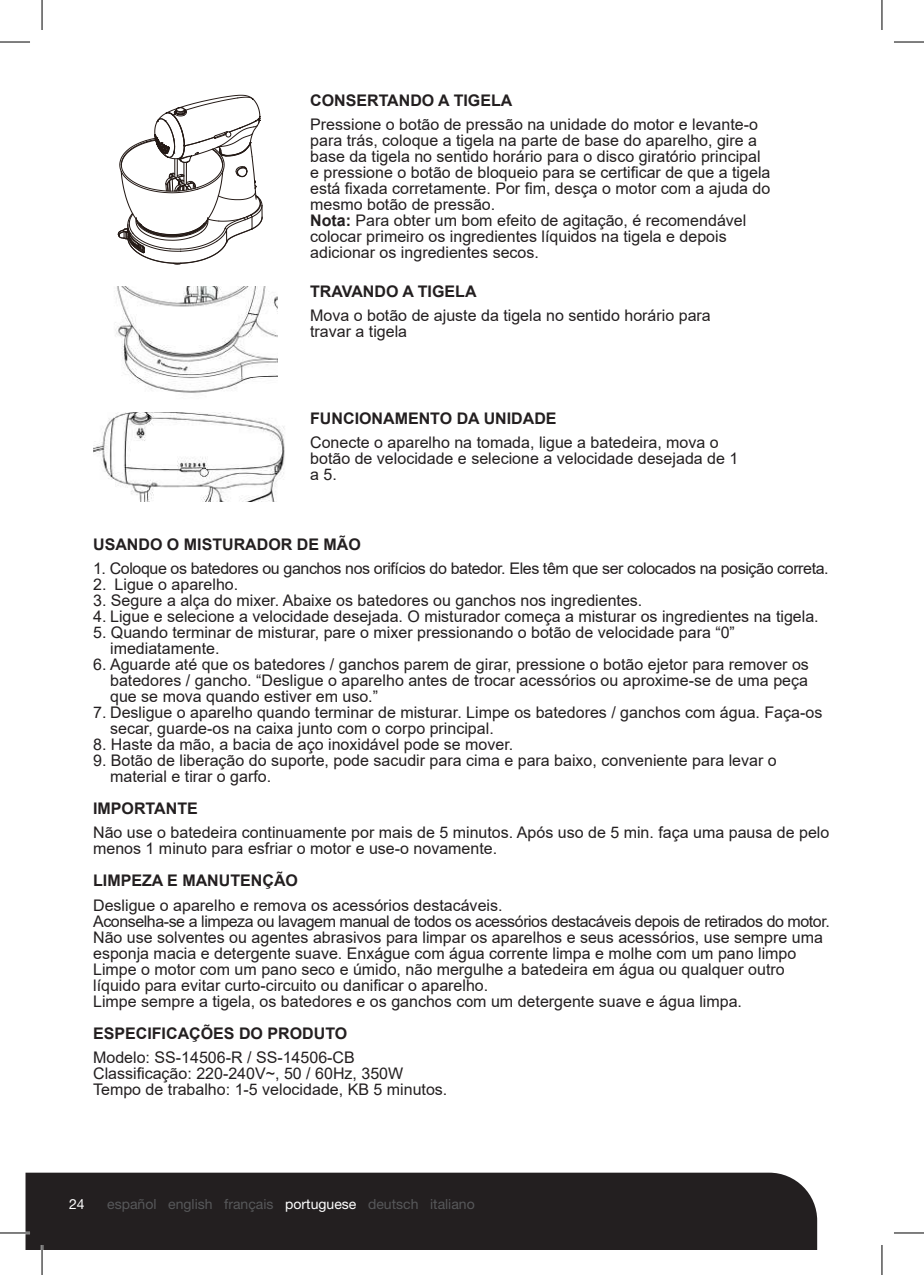
<style>
.page{position:relative;width:924px;height:1275px;background:#fff}
.page>*{position:absolute;margin:0;border:0;box-sizing:border-box;transform-origin:0 0}
.t1{font:16px/16px "Arial";color:#231f20}
.t2{font:700 16px "Arial";color:#231f20}
.t3{font:16px "Arial";letter-spacing:-.025em;color:#231f20}
.t4{font:14px "Helvetica Neue LT Std";color:#57585a}
.t5{font:14px "Helvetica Neue LT Std";color:#fff}
.s1{font-weight:700}
.s2{color:#fff}
</style>
<div class="page">
<div style="left:25px;top:1172px;width:791px;height:78px;background:#231f20"></div>
<svg style="left:118px;top:95px;width:144px;height:170px"></svg>
<img style="left:115px;top:287px;width:162px;height:106px">
<img style="left:93px;top:412px;width:192px;height:90px">
<hr style="left:0;top:1231px;width:30px;height:3px;background:#fff">
<hr style="left:41px;top:1245px;width:2px;height:30px;background:#fff">
<hr style="left:0;top:42px;width:30px;height:1px;background:#000">
<hr style="left:893px;top:42px;width:30px;height:1px;background:#000">
<hr style="left:0;top:1232px;width:30px;height:1px;background:#000">
<hr style="left:893px;top:1232px;width:30px;height:1px;background:#000">
<hr style="left:42px;top:0;width:1px;height:30px;background:#000">
<hr style="left:42px;top:1245px;width:1px;height:30px;background:#000">
<hr style="left:881px;top:0;width:1px;height:30px;background:#000">
<hr style="left:881px;top:1245px;width:1px;height:30px;background:#000">
<p class="t2" style="left:310px;top:89px;width:204px">CONSERTANDO A TIGELA</p>
<p class="t1" style="left:310px;top:116px;width:461px">Pressione o botão de pressão na unidade do motor e levante-o para trás, coloque a tigela na parte de base do aparelho, gire a base da tigela no sentido horário para o disco giratório principal e pressione o botão de bloqueio para se certificar de que a tigela está fixada corretamente. Por fim, desça o motor com a ajuda do mesmo botão de pressão.<br><span class="s1">Nota:</span> Para obter um bom efeito de agitação, é recomendável colocar primeiro os ingredientes líquidos na tigela e depois adicionar os ingredientes secos.</p>
<p class="t2" style="left:310px;top:280px;width:168px">TRAVANDO A TIGELA</p>
<p class="t1" style="left:310px;top:308px;width:402px">Mova o botão de ajuste da tigela no sentido horário para travar a tigela</p>
<p class="t2" style="left:310px;top:407px;width:248px">FUNCIONAMENTO DA UNIDADE</p>
<p class="t1" style="left:310px;top:434px;width:429px">Conecte o aparelho na tomada, ligue a batedeira, mova o botão de velocidade e selecione a velocidade desejada de 1 a 5.</p>
<p class="t2" style="left:93px;top:533px;width:269px">USANDO O MISTURADOR DE MÃO</p>
<p class="t3" style="left:93px;top:558px;width:736px">1. Coloque os batedores ou ganchos nos orifícios do batedor. Eles têm que ser colocados na posição correta.</p>
<p class="t1" style="left:93px;top:576px;width:147px">2. Ligue o aparelho.</p>
<p class="t1" style="left:93px;top:592px;width:550px">3. Segure a alça do mixer. Abaixe os batedores ou ganchos nos ingredientes.</p>
<p class="t1" style="left:93px;top:608px;width:726px">4. Ligue e selecione a velocidade desejada. O misturador começa a misturar os ingredientes na tigela.</p>
<p class="t1" style="left:110px;top:624px;width:626px;text-indent:-17px">5. Quando terminar de misturar, pare o mixer pressionando o botão de velocidade para “0” imediatamente.</p>
<p class="t1" style="left:110px;top:656px;width:700px;text-align:justify;text-indent:-17px">6. Aguarde até que os batedores / ganchos parem de girar, pressione o botão ejetor para remover os batedores / gancho. “Desligue o aparelho antes de trocar acessórios ou aproxime-se de uma peça que se mova quando estiver em uso.”</p>
<p class="t1" style="left:110px;top:704px;width:713px;text-indent:-17px">7. Desligue o aparelho quando terminar de misturar. Limpe os batedores / ganchos com água. Faça-os secar, guarde-os na caixa junto com o corpo principal.</p>
<p class="t1" style="left:93px;top:736px;width:421px">8. Haste da mão, a bacia de aço inoxidável pode se mover.</p>
<p class="t1" style="left:110px;top:752px;width:668px;text-indent:-17px">9. Botão de liberação do suporte, pode sacudir para cima e para baixo, conveniente para levar o material e tirar o garfo.</p>
<p class="t2" style="left:93px;top:797px;width:106px">IMPORTANTE</p>
<p class="t1" style="left:93px;top:824px;width:737px">Não use o batedeira continuamente por mais de 5 minutos. Após uso de 5 min. faça uma pausa de pelo menos 1 minuto para esfriar o motor e use-o novamente.</p>
<p class="t2" style="left:93px;top:869px;width:206px">LIMPEZA E MANUTENÇÃO</p>
<p class="t1" style="left:93px;top:896px;width:737px">Desligue o aparelho e remova os acessórios destacáveis.<br>Aconselha-se a limpeza ou lavagem manual de todos os acessórios destacáveis depois de retirados do motor.<br>Não use solventes ou agentes abrasivos para limpar os aparelhos e seus acessórios, use sempre uma esponja macia e detergente suave. Enxágue com água corrente limpa e molhe com um pano limpo Limpe o motor com um pano seco e úmido, não mergulhe a batedeira em água ou qualquer outro líquido para evitar curto-circuito ou danificar o aparelho.<br>Limpe sempre a tigela, os batedores e os ganchos com um detergente suave e água limpa.</p>
<p class="t2" style="left:93px;top:1021px;width:255px">ESPECIFICAÇÕES DO PRODUTO</p>
<p class="t1" style="left:93px;top:1048px;width:355px">Modelo: SS-14506-R / SS-14506-CB<br>Classificação: 220-240V~, 50 / 60Hz, 350W<br>Tempo de trabalho: 1-5 velocidade, KB 5 minutos.</p>
<p class="t5" style="left:69px;top:1195px;width:17px">24</p>
<p class="t4" style="left:107px;top:1195px;width:369px">español english français <span class="s2">portuguese</span> deutsch italiano</p>
</div>
